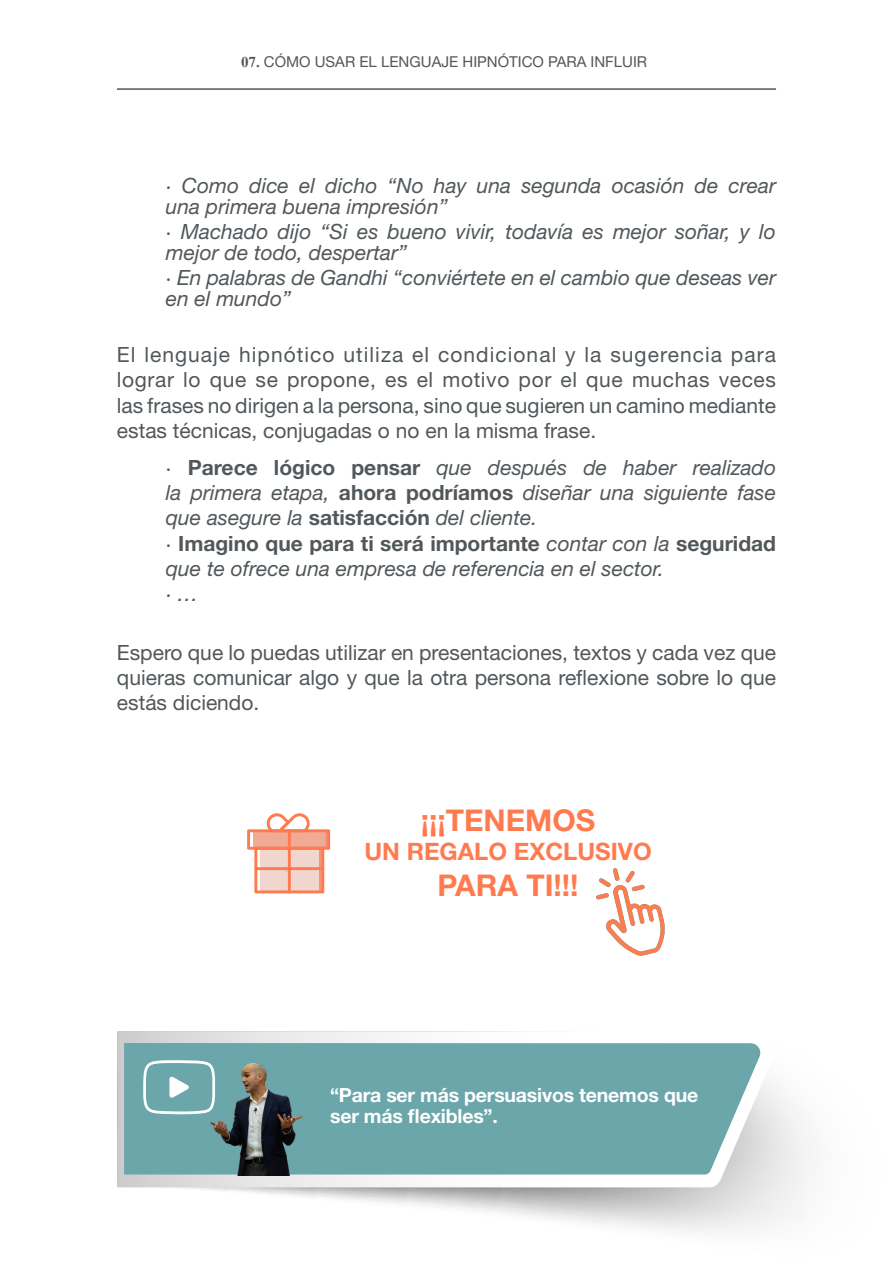
<style>
.page{position:relative;width:893px;height:1263px;background:#fff}
.page>*{position:absolute;margin:0;border:0;box-sizing:border-box;transform-origin:0 0}
.t1{font:700 30px "Helvetica Neue LT Std";color:#ff7b4f}
.t2{font:700 24px "Helvetica Neue LT Std";color:#ff7b4f}
.t3{font:italic 21px/25.2px "Helvetica Neue LT Std";color:#51575a}
.t4{font:21px/25.2px "Helvetica Neue LT Std";color:#51575a;text-align:justify}
.t5{font:700 19.5px/21px "Helvetica Neue LT Std";letter-spacing:-.01em;color:#fff}
.t6{font:15px "Helvetica Neue LT Std";color:#51575a}
.s1{font-family:"Times New Roman";font-weight:700}
.s2{font-weight:700;font-style:normal}
</style>
<div class="page">
<hr style="left:117px;top:88px;width:659px;height:2px;background:#51575a">
<svg style="left:117px;top:1031px;width:660px;height:156px"></svg>
<div style="left:124px;top:1043px;width:638px;height:131px;background:#6ba6ab"></div>
<img style="left:200px;top:1053px;width:115px;height:122px">
<svg style="left:143px;top:1060px;width:72px;height:54px"></svg>
<svg style="left:247px;top:813px;width:83px;height:80px"></svg>
<img style="left:596px;top:868px;width:69px;height:88px">
<p class="t6" style="left:241px;top:53px;width:408px"><span class="s1">07.</span> CÓMO USAR EL LENGUAJE HIPNÓTICO PARA INFLUIR</p>
<p class="t3" style="left:166px;top:174px;width:612px;line-height:21px">· Como dice el dicho “No hay una segunda ocasión de crear una primera buena impresión”</p>
<p class="t3" style="left:166px;top:220px;width:612px;line-height:21px">· Machado dijo “Si es bueno vivir, todavía es mejor soñar, y lo mejor de todo, despertar”</p>
<p class="t3" style="left:166px;top:267px;width:612px;line-height:21px">· En palabras de Gandhi “conviértete en el cambio que deseas ver en el mundo”</p>
<p class="t4" style="left:117px;top:342px;width:661px">El lenguaje hipnótico utiliza el condicional y la sugerencia para lograr lo que se propone, es el motivo por el que muchas veces las frases no dirigen a la persona, sino que sugieren un camino mediante estas técnicas, conjugadas o no en la misma frase.</p>
<p class="t3" style="left:166px;top:454px;width:612px">· <span class="s2">Parece lógico pensar</span> que después de haber realizado la primera etapa, <span class="s2">ahora podríamos</span> diseñar una siguiente fase que asegure la <span class="s2">satisfacción</span> del cliente.<br>· <span class="s2">Imagino que para ti será importante</span> contar con la <span class="s2">seguridad </span>que te ofrece una empresa de referencia en el sector.<br>· …</p>
<p class="t4" style="left:117px;top:639px;width:661px">Espero que lo puedas utilizar en presentaciones, textos y cada vez que quieras comunicar algo y que la otra persona reflexione sobre lo que estás diciendo.</p>
<h1 class="t1" style="left:421px;top:802px;width:176px">¡¡¡TENEMOS</h1>
<p class="t2" style="left:364px;top:837px;width:289px">UN REGALO EXCLUSIVO</p>
<h1 class="t1" style="left:437px;top:867px;width:143px">PARA TI!!!</h1>
<p class="t5" style="left:330px;top:1084px;width:370px">“Para ser más persuasivos tenemos que ser más flexibles”.</p>
</div>
